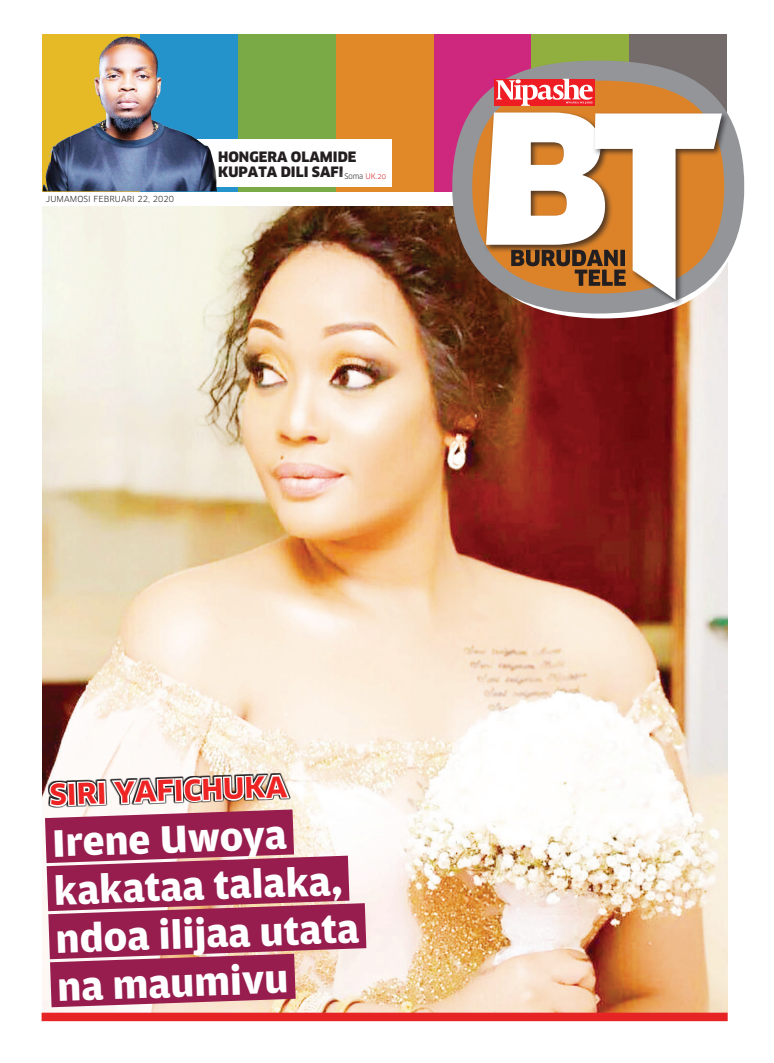
<style>
.page{position:relative;width:774px;height:1063px;background:#fff}
.page>*{position:absolute;margin:0;border:0;box-sizing:border-box;transform-origin:0 0}
.t1{font:700 40.5px/48.1px "Amplitude Wide";color:#fff;scale:.95 1}
.t2{font:700 28px "Clan";color:#ee2323;scale:1.05 1}
.t3{font:900 14px/15px "Clan";color:#231f20}
.t4{font:8.2px "Clan LF";letter-spacing:.01em;color:#231f20}
.t5{font:7.5px "Clan OSF";color:#da2128;scale:.95 1}
.s1{color:#231f20}
</style>
<div class="page">
<img style="left:42px;top:207px;width:685px;height:806px">
<div style="left:238px;top:34px;width:98px;height:157px;background:#79aa45"></div>
<div style="left:336px;top:34px;width:98px;height:157px;background:#e18929"></div>
<svg style="left:140px;top:34px;width:98px;height:157px;background:#428cb9"></svg>
<img style="left:43px;top:34px;width:97px;height:156px">
<div style="left:434px;top:34px;width:97px;height:157px;background:#ce287e"></div>
<div style="left:531px;top:34px;width:98px;height:157px;background:#90af3e"></div>
<svg style="left:629px;top:34px;width:98px;height:77px;background:#7a7575"></svg>
<div style="left:42px;top:1013px;width:686px;height:8px;background:#e62325"></div>
<div style="left:462px;top:71px;width:272px;height:233px;background:#dc832a;border-radius:50%"></div>
<div style="left:452px;top:61px;width:292px;height:253px;border:20px solid #939598;border-radius:50%"></div>
<div style="left:484px;top:110px;width:129px;height:143px;background:#231f20;opacity:.75"></div>
<div style="left:592px;top:111px;width:138px;height:196px;background:#231f20;opacity:.75"></div>
<div style="left:494px;top:79px;width:100px;height:27px;background:#ee1d23"></div>
<svg style="left:496px;top:79px;width:97px;height:27px"></svg>
<svg style="left:486px;top:113px;width:236px;height:187px"></svg>
<div style="left:41px;top:190px;width:139px;height:19px;background:#fff;opacity:.75"></div>
<svg style="left:168px;top:140px;width:224px;height:47px;background:#a3aabc"></svg>
<img style="left:98px;top:37px;width:29px;height:29px">
<div style="left:212px;top:145px;width:151px;height:39px;background:#fff"></div>
<svg style="left:42px;top:785px;width:298px;height:47px"></svg>
<svg style="left:42px;top:832px;width:353px;height:47px"></svg>
<svg style="left:42px;top:879px;width:370px;height:104px;background:#b6607f"></svg>
<svg style="left:41px;top:930px;width:300px;height:92px"></svg>
<svg style="left:48px;top:772px;width:244px;height:37px"></svg>
<div style="left:339px;top:167px;width:53px;height:19px;background:#fff"></div>
<p class="t4" style="left:46px;top:195px;width:130px">JUMAMOSI FEBRUARI 22, 2020</p>
<p class="t3" style="left:218px;top:149px;width:140px">HONGERA OLAMIDE<br>KUPATA DILI SAFI</p>
<p class="t5" style="left:344px;top:173px;width:46px"><span class="s1">Soma</span> UK.20</p>
<p class="t2" style="left:49px;top:780px;width:228px;rotate:-2deg">SIRI YAFICHUKA</p>
<p class="t1" style="left:52px;top:820px;width:321px;rotate:-2deg">Irene Uwoya kakataa talaka, ndoa ilijaa utata na maumivu</p>
</div>
